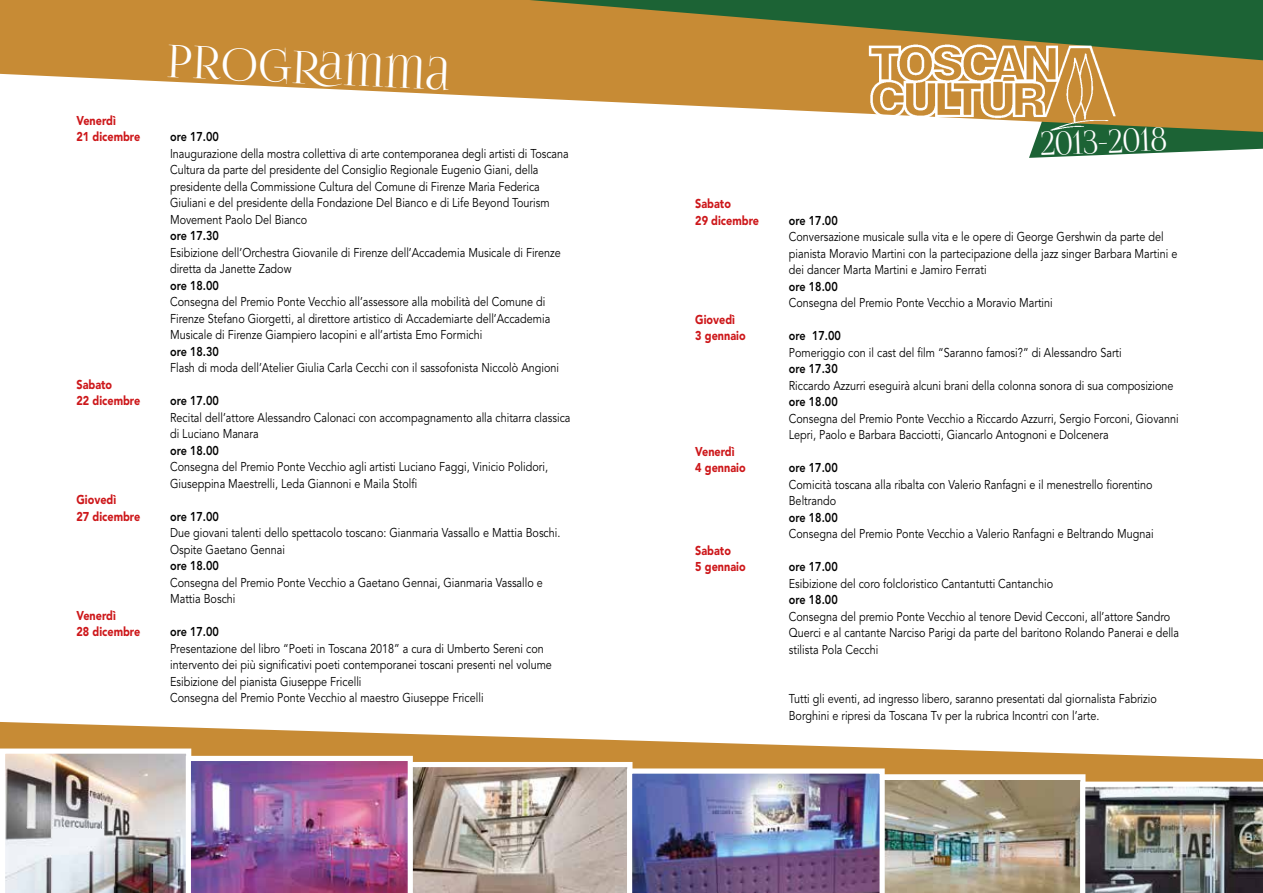
<style>
.page{position:relative;width:1263px;height:893px;background:#fff}
.page>*{position:absolute;margin:0;border:0;box-sizing:border-box;transform-origin:0 0}
.t1{font:45px "Foglihten No 06";color:#fff}
.t2{font:32.4px "Foglihten No 06";color:#fff}
.t3{font:12.75px/16.5px "Avenir";color:#000;scale:.85 1}
.t4{font:800 12.75px "Avenir";color:#000;scale:.85 1}
.t5{font:900 12.75px/16.5px "Avenir";color:#cd171a;scale:.85 1}
</style>
<div class="page">
<svg style="left:1029px;top:132px;width:234px;height:26px"></svg>
<svg style="left:0;top:722px;width:886px;height:26px"></svg>
<svg style="left:0;top:0;width:1263px;height:132px;fill:#c78b35"></svg>
<img style="left:0;top:748px;width:1263px;height:145px">
<img style="left:862px;top:36px;width:258px;height:98px">
<p class="t5" style="left:77px;top:112px;width:77px">Venerdì<br>21 dicembre</p>
<p class="t5" style="left:77px;top:376px;width:77px">Sabato<br>22 dicembre</p>
<p class="t5" style="left:77px;top:491px;width:77px">Giovedì<br>27 dicembre</p>
<p class="t5" style="left:77px;top:607px;width:77px">Venerdì<br>28 dicembre</p>
<h1 class="t1" style="left:169px;top:34px;width:284px;rotate:3deg">Progra mma</h1>
<p class="t4" style="left:170px;top:129px;width:59px">ore 17.00</p>
<p class="t3" style="left:170px;top:145px;width:471px">Inaugurazione della mostra collettiva di arte contemporanea degli artisti di Toscana Cultura da parte del presidente del Consiglio Regionale Eugenio Giani, della presidente della Commissione Cultura del Comune di Firenze Maria Federica Giuliani e del presidente della Fondazione Del Bianco e di Life Beyond Tourism Movement Paolo Del Bianco</p>
<p class="t4" style="left:170px;top:228px;width:59px">ore 17.30</p>
<p class="t3" style="left:170px;top:244px;width:461px">Esibizione dell’Orchestra Giovanile di Firenze dell’Accademia Musicale di Firenze diretta da Janette Zadow</p>
<p class="t4" style="left:170px;top:278px;width:59px">ore 18.00</p>
<p class="t3" style="left:170px;top:294px;width:449px">Consegna del Premio Ponte Vecchio all’assessore alla mobilità del Comune di<br>Firenze Stefano Giorgetti, al direttore artistico di Accademiarte dell’Accademia<br>Musicale di Firenze Giampiero Iacopini e all’artista Emo Formichi</p>
<p class="t4" style="left:170px;top:344px;width:59px">ore 18.30</p>
<p class="t3" style="left:170px;top:360px;width:459px">Flash di moda dell’Atelier Giulia Carla Cecchi con il sassofonista Niccolò Angioni</p>
<p class="t4" style="left:170px;top:393px;width:59px">ore 17.00</p>
<p class="t3" style="left:170px;top:409px;width:473px">Recital dell’attore Alessandro Calonaci con accompagnamento alla chitarra classica di Luciano Manara</p>
<p class="t4" style="left:170px;top:442px;width:59px">ore 18.00</p>
<p class="t3" style="left:170px;top:459px;width:446px">Consegna del Premio Ponte Vecchio agli artisti Luciano Faggi, Vinicio Polidori,<br>Giuseppina Maestrelli, Leda Giannoni e Maila Stolfi</p>
<p class="t4" style="left:170px;top:508px;width:59px">ore 17.00</p>
<p class="t3" style="left:170px;top:525px;width:461px">Due giovani talenti dello spettacolo toscano: Gianmaria Vassallo e Mattia Boschi.<br>Ospite Gaetano Gennai</p>
<p class="t4" style="left:170px;top:558px;width:59px">ore 18.00</p>
<p class="t3" style="left:170px;top:574px;width:440px">Consegna del Premio Ponte Vecchio a Gaetano Gennai, Gianmaria Vassallo e<br>Mattia Boschi</p>
<p class="t4" style="left:170px;top:624px;width:59px">ore 17.00</p>
<p class="t3" style="left:170px;top:640px;width:451px">Presentazione del libro “Poeti in Toscana 2018” a cura di Umberto Sereni con intervento dei più significativi poeti contemporanei toscani presenti nel volume Esibizione del pianista Giuseppe Fricelli<br>Consegna del Premio Ponte Vecchio al maestro Giuseppe Fricelli</p>
<p class="t5" style="left:695px;top:196px;width:77px">Sabato<br>29 dicembre</p>
<p class="t5" style="left:695px;top:311px;width:61px">Giovedì<br>3 gennaio</p>
<p class="t5" style="left:695px;top:443px;width:61px">Venerdì<br>4 gennaio</p>
<p class="t5" style="left:695px;top:542px;width:61px">Sabato<br>5 gennaio</p>
<h2 class="t2" style="left:1039px;top:125px;width:129px;rotate:-2deg">2013-2018</h2>
<p class="t4" style="left:789px;top:213px;width:59px">ore 17.00</p>
<p class="t3" style="left:789px;top:229px;width:459px">Conversazione musicale sulla vita e le opere di George Gershwin da parte del pianista Moravio Martini con la partecipazione della jazz singer Barbara Martini e dei dancer Marta Martini e Jamiro Ferrati</p>
<p class="t4" style="left:789px;top:279px;width:59px">ore 18.00</p>
<p class="t3" style="left:789px;top:295px;width:312px">Consegna del Premio Ponte Vecchio a Moravio Martini</p>
<p class="t4" style="left:789px;top:328px;width:63px">ore 17.00</p>
<p class="t3" style="left:789px;top:345px;width:393px">Pomeriggio con il cast del film “Saranno famosi?” di Alessandro Sarti</p>
<p class="t4" style="left:789px;top:361px;width:59px">ore 17.30</p>
<p class="t3" style="left:789px;top:378px;width:454px">Riccardo Azzurri eseguirà alcuni brani della colonna sonora di sua composizione</p>
<p class="t4" style="left:789px;top:394px;width:59px">ore 18.00</p>
<p class="t3" style="left:789px;top:411px;width:460px">Consegna del Premio Ponte Vecchio a Riccardo Azzurri, Sergio Forconi, Giovanni<br>Lepri, Paolo e Barbara Bacciotti, Giancarlo Antognoni e Dolcenera</p>
<p class="t4" style="left:789px;top:460px;width:59px">ore 17.00</p>
<p class="t3" style="left:789px;top:477px;width:430px">Comicità toscana alla ribalta con Valerio Ranfagni e il menestrello fiorentino<br>Beltrando</p>
<p class="t4" style="left:789px;top:510px;width:59px">ore 18.00</p>
<p class="t3" style="left:789px;top:526px;width:431px">Consegna del Premio Ponte Vecchio a Valerio Ranfagni e Beltrando Mugnai</p>
<p class="t4" style="left:789px;top:559px;width:59px">ore 17.00</p>
<p class="t3" style="left:789px;top:576px;width:312px">Esibizione del coro folcloristico Cantantutti Cantanchio</p>
<p class="t4" style="left:789px;top:592px;width:59px">ore 18.00</p>
<p class="t3" style="left:789px;top:609px;width:461px">Consegna del premio Ponte Vecchio al tenore Devid Cecconi, all’attore Sandro<br>Querci e al cantante Narciso Parigi da parte del baritono Rolando Panerai e della stilista Pola Cecchi</p>
<p class="t3" style="left:789px;top:691px;width:434px">Tutti gli eventi, ad ingresso libero, saranno presentati dal giornalista Fabrizio<br>Borghini e ripresi da Toscana Tv per la rubrica Incontri con l’arte.</p>
</div>
